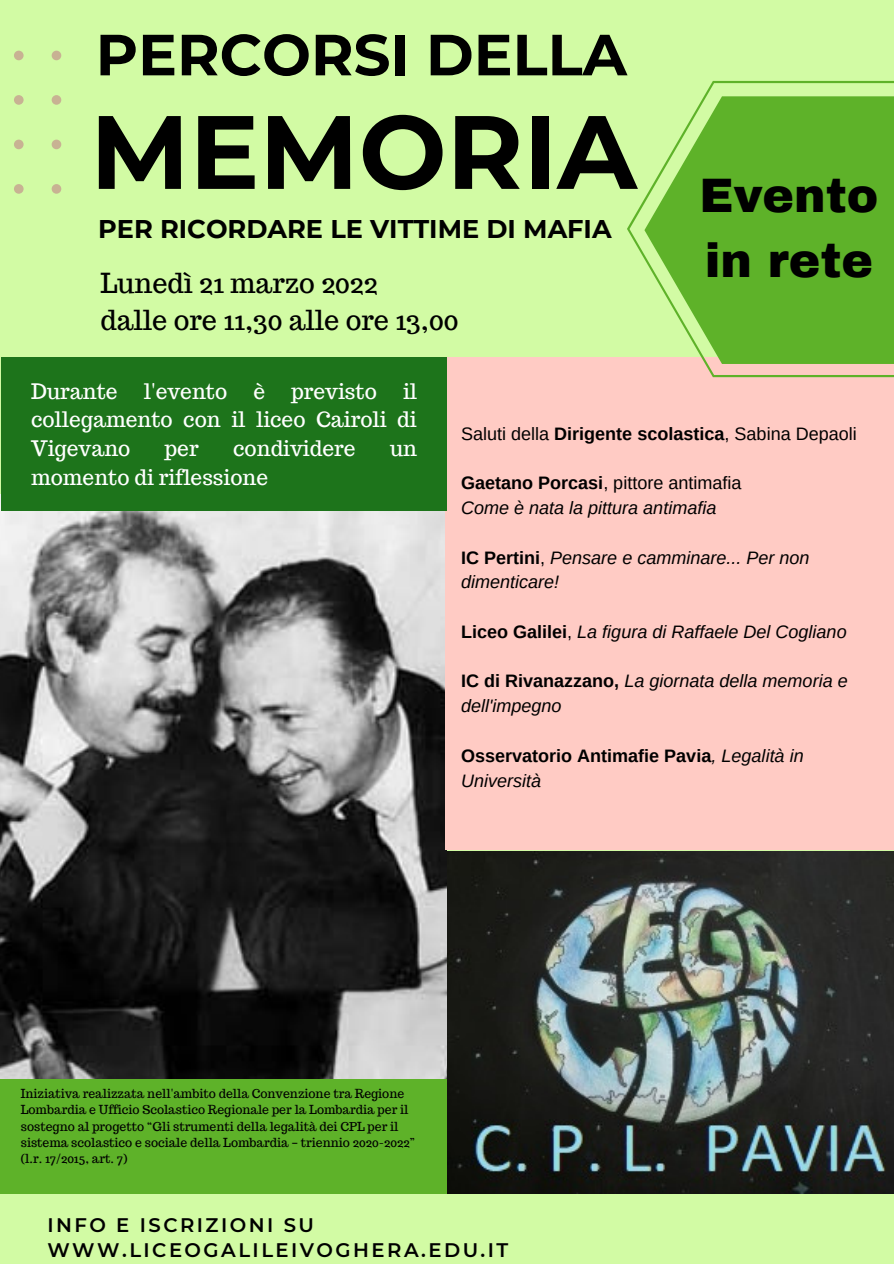
<style>
.page{position:relative;width:894px;height:1264px;background:#fff}
.page>*{position:absolute;margin:0;border:0;box-sizing:border-box;transform-origin:0 0}
.t1{font:700 103.95px "Montserrat";color:#000}
.t2{font:700 57.9px "Montserrat";color:#000}
.t3{font:900 47.25px "Archivo";color:#000}
.t4{font:27px "Trocchi";color:#000}
.t5{font:700 25.5px "Montserrat";color:#000}
.t6{font:20.85px/28.7px "Trocchi";color:#fff;text-align:justify}
.t7{font:600 19.65px/24.8px "Montserrat";letter-spacing:.125em;color:#000}
.t8{font:italic 18px/24.8px "Arimo";color:#000}
.t9{font:18px "Arimo";color:#000}
.t10{font:700 18px/24.8px "Arimo";color:#000}
.t11{font:12.15px/16.4px "Trocchi";color:#000}
.s1{font-weight:700}
.s2{font-weight:700;font-style:normal}
.s3{font-style:normal}
.s4{font-weight:400;font-style:italic}
.s5{font-family:"Noto Sans Gurmukhi"}
</style>
<div class="page">
<div style="left:0;top:0;width:893px;height:1263px;background:#d2fba4"></div>
<img style="left:0;top:494px;width:446px;height:584px">
<svg style="left:14px;top:51px;width:47px;height:143px"></svg>
<div style="left:0;top:1078px;width:893px;height:115px;background:#5eb229"></div>
<img style="left:447px;top:851px;width:446px;height:342px">
<div style="left:445px;top:357px;width:448px;height:492px;background:#ffcbc4"></div>
<div style="left:2px;top:357px;width:444px;height:153px;background:#1d741b"></div>
<svg style="left:627px;top:81px;width:266px;height:296px;fill:#5eb229"></svg>
<p class="t2" style="left:96px;top:19px;width:532px">PERCORSI DELLA</p>
<p class="t1" style="left:90px;top:88px;width:548px">MEMORIA</p>
<p class="t5" style="left:98px;top:213px;width:515px">PER RICORDARE LE VITTIME DI MAFIA</p>
<p class="t4" style="left:100px;top:266px;width:279px">Lunedì 21 marzo 2022</p>
<p class="t4" style="left:100px;top:303px;width:359px">dalle ore 11,30 alle ore 13,00</p>
<p class="t3" style="left:699px;top:170px;width:180px">Evento</p>
<p class="t3" style="left:704px;top:236px;width:170px">in rete</p>
<p class="t6" style="left:31px;top:376px;width:88px">Durante</p>
<p class="t6" style="left:144px;top:376px;width:85px">l'evento</p>
<p class="t6" style="left:253px;top:376px;width:13px">è</p>
<p class="t6" style="left:291px;top:376px;width:87px">previsto</p>
<p class="t6" style="left:31px;top:376px;width:387px;text-indent:372px">il collegamento con il liceo Cairoli di Vigevano</p>
<p class="t6" style="left:165px;top:434px;width:35px">per</p>
<p class="t6" style="left:233px;top:434px;width:124px">condividere</p>
<p class="t6" style="left:390px;top:434px;width:29px">un</p>
<p class="t6" style="left:31px;top:463px;width:238px">momento di riflessione</p>
<p class="t9" style="left:461px;top:423px;width:397px">Saluti della <span class="s1">Dirigente scolastica</span>, Sabina Depaoli</p>
<p class="t9" style="left:461px;top:473px;width:282px"><span class="s1">Gaetano Porcasi</span>, pittore antimafia</p>
<p class="t8" style="left:461px;top:495px;width:257px">Come è nata la pittura antimafia</p>
<p class="t8" style="left:461px;top:545px;width:350px"><span class="s2">IC Pertini</span><span class="s3">,</span> Pensare e camminare... Per non dimenticare!</p>
<p class="t8" style="left:461px;top:619px;width:387px"><span class="s2">Liceo Galilei</span><span class="s3">,</span> La figura di Raffaele Del Cogliano</p>
<p class="t8" style="left:461px;top:668px;width:388px"><span class="s2">IC di Rivanazzano,</span> La giornata della memoria e dell'impegno</p>
<p class="t10" style="left:461px;top:743px;width:344px">Osservatorio Antimafie Pavia<span class="s4">, Legalità in<br>Università</span></p>
<p class="t11" style="left:21px;top:1085px;width:396px">Iniziativa realizzata nell'ambito della Convenzione tra Regione Lombardia e Ufficio Scolastico Regionale per la Lombardia per il sostegno al progetto “Gli strumenti della legalità dei CPL per il sistema scolastico e sociale della Lombardia <span class="s5">–</span> triennio 2020-2022” (l.r. 17/2015, art. 7)</p>
<p class="t7" style="left:47px;top:1212px;width:462px">INFO E ISCRIZIONI SU<br>WWW.LICEOGALILEIVOGHERA.EDU.IT</p>
</div>
